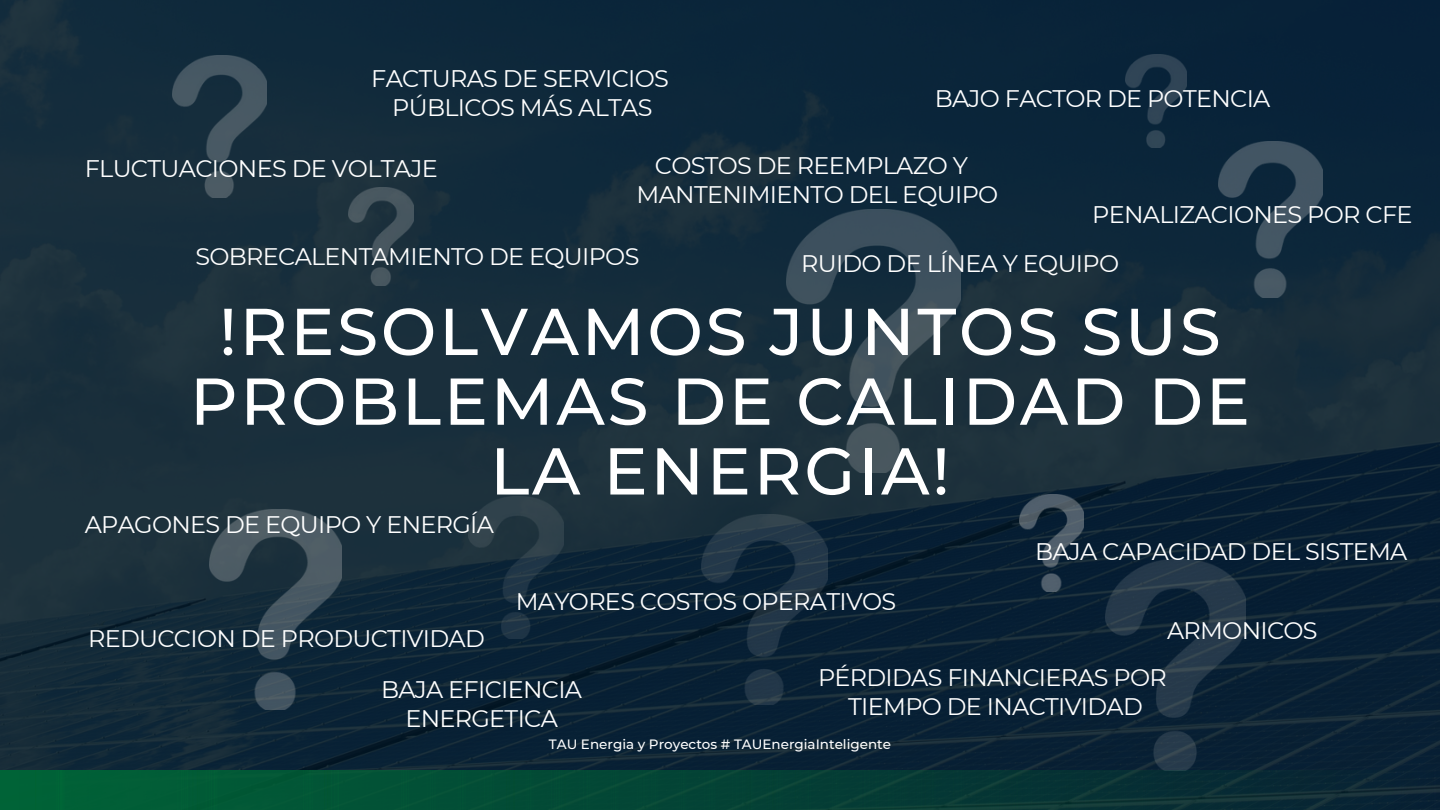
<style>
.page{position:relative;width:1440px;height:810px;background:#fff}
.page>*{position:absolute;margin:0;border:0;box-sizing:border-box;transform-origin:0 0}
.t1{font:500 66.15px/69.8px "Montserrat";letter-spacing:.04em;color:#fff;text-align:center}
.t2{font:24px "Montserrat";letter-spacing:-.03em;color:#fff}
.t3{font:500 13.5px "Montserrat";color:#fff}
</style>
<div class="page">
<img style="left:0;top:0;width:1440px;height:771px">
<img style="left:469px;top:497px;width:94px;height:142px">
<img style="left:172px;top:55px;width:95px;height:143px">
<img style="left:786px;top:210px;width:175px;height:263px">
<img style="left:210px;top:510px;width:131px;height:199px">
<img style="left:701px;top:514px;width:126px;height:190px">
<img style="left:1125px;top:54px;width:62px;height:94px">
<img style="left:1020px;top:494px;width:64px;height:98px">
<img style="left:349px;top:187px;width:65px;height:98px">
<img style="left:1219px;top:141px;width:103px;height:157px">
<img style="left:1106px;top:559px;width:139px;height:212px">
<img style="left:0;top:771px;width:1440px;height:39px">
<p class="t2" style="left:371px;top:64px;width:299px">FACTURAS DE SERVICIOS</p>
<h2 class="t2" style="left:392px;top:93px;width:262px">PÚBLICOS MÁS ALTAS</h2>
<h1 class="t2" style="left:935px;top:83px;width:337px">BAJO FACTOR DE POTENCIA</h1>
<h2 class="t2" style="left:85px;top:154px;width:355px">FLUCTUACIONES DE VOLTAJE</h2>
<p class="t2" style="left:655px;top:151px;width:315px">COSTOS DE REEMPLAZO Y</p>
<p class="t2" style="left:637px;top:180px;width:363px">MANTENIMIENTO DEL EQUIPO</p>
<h2 class="t2" style="left:1092px;top:200px;width:322px">PENALIZACIONES POR CFE</h2>
<p class="t2" style="left:195px;top:242px;width:445px">SOBRECALENTAMIENTO DE EQUIPOS</p>
<h2 class="t2" style="left:801px;top:249px;width:320px">RUIDO DE LÍNEA Y EQUIPO</h2>
<p class="t1" style="left:190px;top:296px;width:1062px">!RESOLVAMOS JUNTOS SUS<br>PROBLEMAS DE CALIDAD DE<br>LA ENERGIA!</p>
<p class="t2" style="left:85px;top:510px;width:411px">APAGONES DE EQUIPO Y ENERGÍA</p>
<p class="t2" style="left:516px;top:586px;width:382px">MAYORES COSTOS OPERATIVOS</p>
<h2 class="t2" style="left:1035px;top:537px;width:374px">BAJA CAPACIDAD DEL SISTEMA</h2>
<h2 class="t2" style="left:88px;top:624px;width:398px">REDUCCION DE PRODUCTIVIDAD</h2>
<h2 class="t2" style="left:1167px;top:616px;width:152px">ARMONICOS</h2>
<h2 class="t2" style="left:818px;top:663px;width:350px">PÉRDIDAS FINANCIERAS POR</h2>
<h2 class="t2" style="left:381px;top:675px;width:203px">BAJA EFICIENCIA</h2>
<h2 class="t2" style="left:848px;top:692px;width:296px">TIEMPO DE INACTIVIDAD</h2>
<h2 class="t2" style="left:405px;top:704px;width:154px">ENERGETICA</h2>
<h2 class="t3" style="left:549px;top:736px;width:344px">TAU Energia y Proyectos # TAUEnergiaInteligente</h2>
</div>
